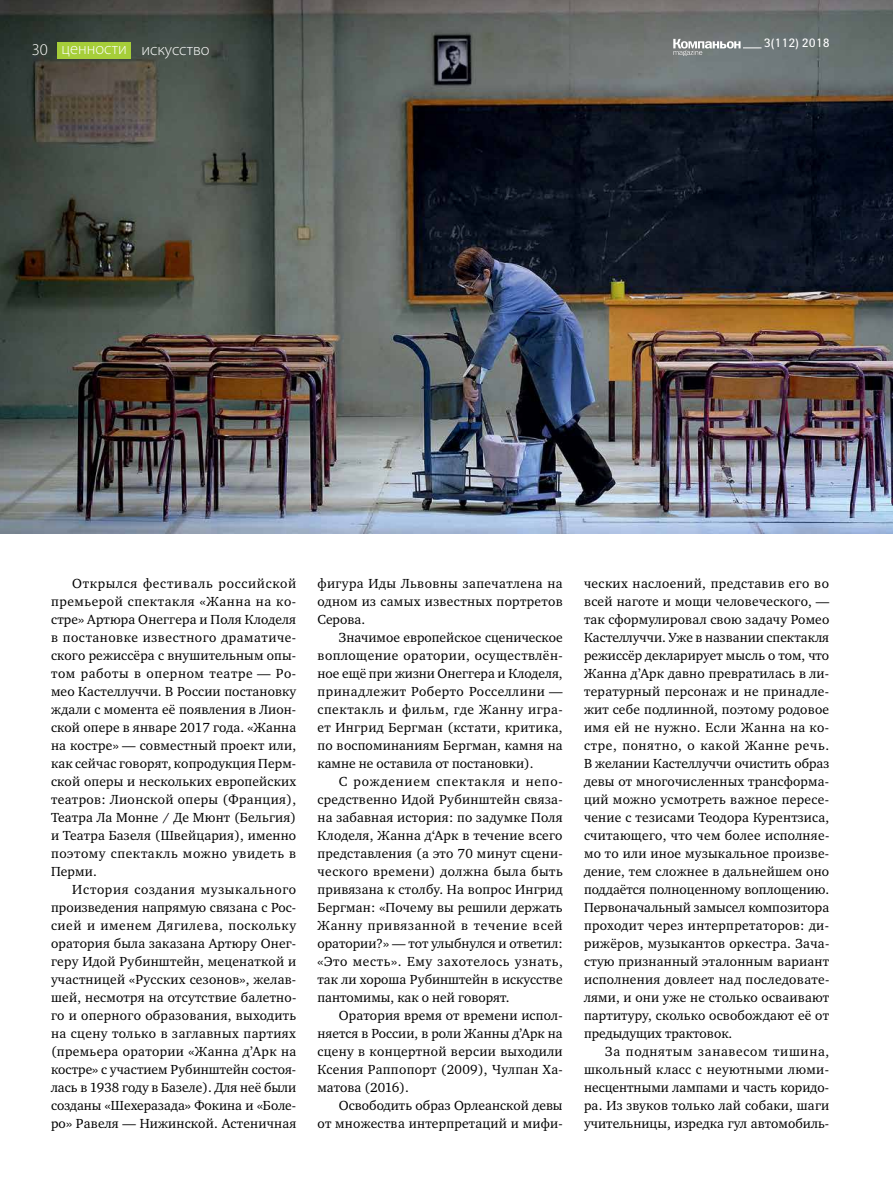
<style>
.page{position:relative;width:893px;height:1191px;background:#fff}
.page>*{position:absolute;margin:0;border:0;box-sizing:border-box;transform-origin:0 0}
.t1{font:300 16.5px "Myriad Pro";color:#fff}
.t2{font:13.5px/18px "Charter ITC";letter-spacing:.015em;color:#000;text-align:justify}
.t3{font:12px "Yanus";color:#fff}
</style>
<div class="page">
<img style="left:0;top:0;width:893px;height:534px">
<div style="left:57px;top:42px;width:74px;height:17px;background:#a6ce39"></div>
<svg style="left:673px;top:39px;width:88px;height:17px"></svg>
<p class="t1" style="left:32px;top:40px;width:18px">30</p>
<p class="t1" style="left:141px;top:40px;width:70px">искусство</p>
<p class="t1" style="left:62px;top:39px;width:67px">ценности</p>
<p class="t3" style="left:764px;top:36px;width:67px">3(112) 2018</p>
<p class="t2" style="left:51px;top:574px;width:247px;text-indent:21px">Открылся фестиваль российской премьерой спектакля «Жанна на ко&shy;стре» Артюра Онеггера и Поля Клоделя в постановке известного драматиче&shy;ского режиссёра с внушительным опы&shy;том работы в оперном театре — Ро&shy;мео Кастеллуччи. В России постановку ждали с момента её появления в Лион&shy;ской опере в январе 2017 года. «Жанна на костре» — совместный проект или, как сейчас говорят, копродукция Перм&shy;ской оперы и нескольких европейских театров: Лионской оперы (Франция), Театра Ла Монне / Де Мюнт (Бельгия) и Театра Базеля (Швейцария), именно поэтому спектакль можно увидеть в Перми.</p>
<p class="t2" style="left:51px;top:880px;width:247px;text-indent:21px">История создания музыкального произведения напрямую связана с Рос&shy;сией и именем Дягилева, поскольку оратория была заказана Артюру Онег&shy;геру Идой Рубинштейн, меценаткой и участницей «Русских сезонов», желав&shy;шей, несмотря на отсутствие балетно&shy;го и оперного образования, выходить на сцену только в заглавных партиях (премьера оратории «Жанна д’Арк на костре» с участием Рубинштейн состоя&shy;лась в 1938 году в Базеле). Для неё были созданы «Шехеразада» Фокина и «Боле&shy;ро» Равеля — Нижинской. Астеничная</p>
<p class="t2" style="left:317px;top:574px;width:247px">фигура Иды Львовны запечатлена на одном из самых известных портретов Серова.</p>
<p class="t2" style="left:317px;top:628px;width:247px;text-indent:21px">Значимое европейское сценическое воплощение оратории, осуществлён&shy;ное ещё при жизни Онеггера и Клоделя, принадлежит Роберто Росселлини — спектакль и фильм, где Жанну игра&shy;ет Ингрид Бергман (кстати, критика, по воспоминаниям Бергман, камня на камне не оставила от постановки).</p>
<p class="t2" style="left:317px;top:772px;width:247px;text-indent:21px">С рождением спектакля и непо&shy;средственно Идой Рубинштейн связа&shy;на забавная история: по задумке Поля Клоделя, Жанна д‘Арк в течение всего представления (а это 70 минут сцени&shy;ческого времени) должна была быть привязана к столбу. На вопрос Ингрид Бергман: «Почему вы решили держать Жанну привязанной в течение всей оратории?» — тот улыбнулся и ответил: «Это месть». Ему захотелось узнать, так ли хороша Рубинштейн в искусстве пантомимы, как о ней говорят.</p>
<p class="t2" style="left:317px;top:1006px;width:247px;text-indent:21px">Оратория время от времени испол&shy;няется в России, в роли Жанны д’Арк на сцену в концертной версии выходили Ксения Раппопорт (2009), Чулпан Ха&shy;матова (2016).</p>
<p class="t2" style="left:317px;top:1096px;width:247px;text-align:right">Освободить образ Орлеанской девы<br>от множества интерпретаций и мифи-</p>
<p class="t2" style="left:584px;top:574px;width:247px">ческих наслоений, представив его во всей наготе и мощи человеческого, — так сформулировал свою задачу Ромео Кастеллуччи. Уже в названии спектакля режиссёр декларирует мысль о том, что Жанна д’Арк давно превратилась в ли&shy;тературный персонаж и не принадле&shy;жит себе подлинной, поэтому родовое имя ей не нужно. Если Жанна на ко&shy;стре, понятно, о какой Жанне речь.<br>В желании Кастеллуччи очистить образ девы от многочисленных трансформа&shy;ций можно усмотреть важное пересе&shy;чение с тезисами Теодора Курентзиса, считающего, что чем более исполняе&shy;мо то или иное музыкальное произве&shy;дение, тем сложнее в дальнейшем оно поддаётся полноценному воплощению.<br>Первоначальный замысел композитора проходит через интерпретаторов: ди&shy;рижёров, музыкантов оркестра. Зача&shy;стую признанный эталонным вариант исполнения довлеет над последовате&shy;лями, и они уже не столько осваивают партитуру, сколько освобождают её от предыдущих трактовок.</p>
<p class="t2" style="left:584px;top:1042px;width:247px;text-indent:21px">За поднятым занавесом тишина, школьный класс с неуютными люми&shy;несцентными лампами и часть коридо&shy;ра. Из звуков только лай собаки, шаги учительницы, изредка гул автомобиль-</p>
</div>
